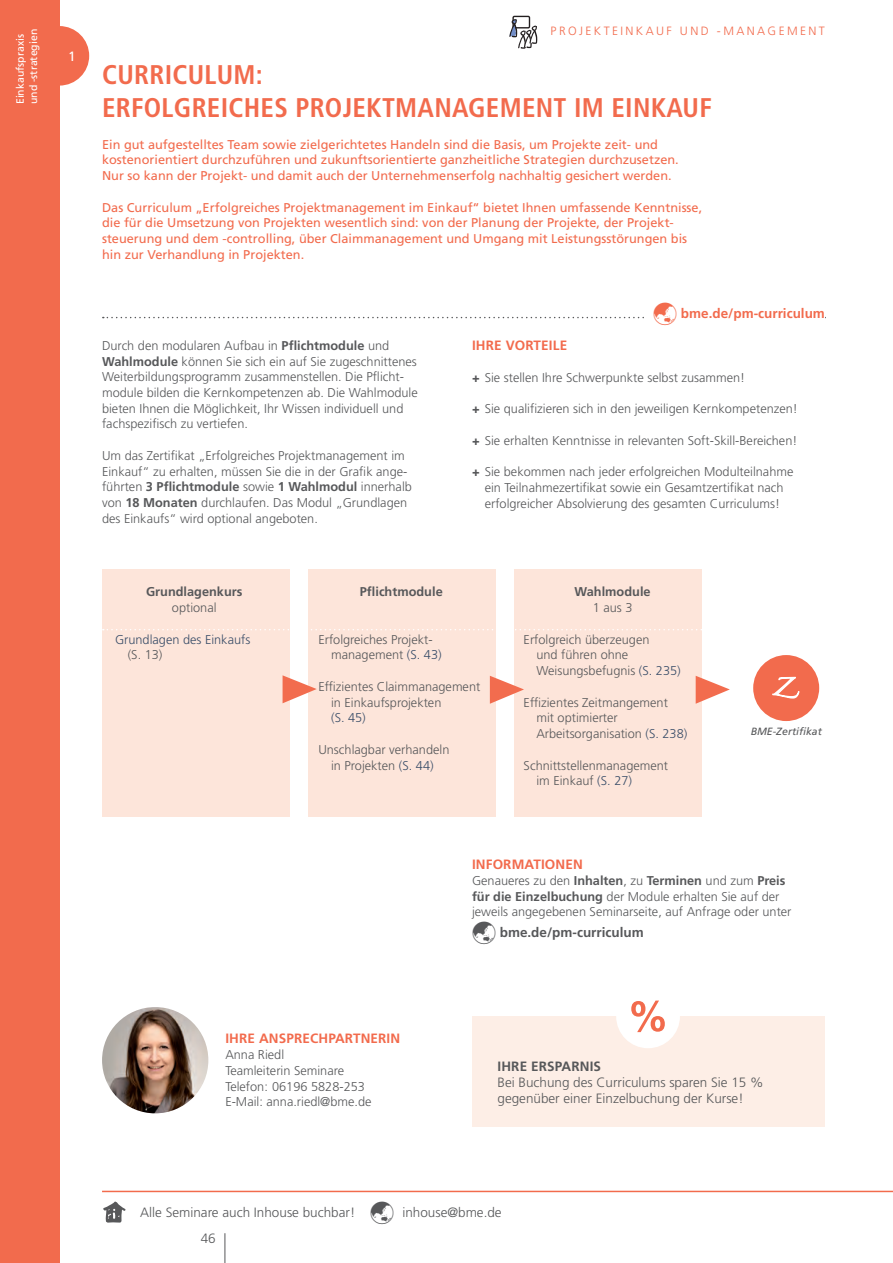
<style>
.page{position:relative;width:893px;height:1263px;background:#fff}
.page>*{position:absolute;margin:0;border:0;box-sizing:border-box;transform-origin:0 0}
.t1{font:700 condensed 27px/33px "Frutiger LT Std";letter-spacing:.01em;color:#f26b4d}
.t2{font:300 13.5px/15.8px "Frutiger LT Std";color:#57585a}
.t3{font:700 13.5px "Frutiger LT Std";letter-spacing:.01em;color:#f26b4d}
.t4{font:700 13.5px "Frutiger LT Std";color:#57585a}
.t5{font:13.5px "Frutiger LT Std";color:#fff}
.t6{font:300 12.75px/15.8px "Frutiger LT Std";color:#57585a}
.t7{font:12.75px/15.8px "Frutiger LT Std";color:#f26b4d}
.t8{font:700 12.75px "Frutiger LT Std";color:#57585a}
.t9{font:300 12.75px "Frutiger LT Std";color:#3a4e69}
.t10{font:300 12px "Frutiger LT Std";letter-spacing:.2em;color:#f26b4d}
.t11{font:10.5px/13.5px "Frutiger LT Std";color:#fff}
.t12{font:italic 10.5px "Frutiger LT Std";color:#57585a}
.s1{font-weight:700}
.s2{font-weight:900}
.s3{color:#3a4e69}
</style>
<div class="page">
<hr style="left:102px;top:1191px;width:791px;height:1px;background:#f26b4d">
<svg style="left:103px;top:1201px;width:22px;height:21px"></svg>
<hr style="left:224px;top:1233px;width:1px;height:30px;background:#57585a">
<div style="left:30px;top:26px;width:59px;height:60px;background:#f26b4d;border-radius:50%"></div>
<div style="left:0;top:0;width:60px;height:1263px;background:#f26b4d"></div>
<img style="left:102px;top:1007px;width:106px;height:106px;border-radius:53px">
<div style="left:102px;top:569px;width:600px;height:247px;background:#fde5da"></div>
<svg style="left:103px;top:629px;width:599px;height:1px"></svg>
<svg style="left:696px;top:676px;width:34px;height:28px"></svg>
<div style="left:291px;top:565px;width:17px;height:255px;background:#fff"></div>
<div style="left:496px;top:565px;width:17px;height:255px;background:#fff"></div>
<svg style="left:490px;top:676px;width:34px;height:28px"></svg>
<svg style="left:283px;top:675px;width:34px;height:28px"></svg>
<div style="left:752px;top:653px;width:69px;height:69px;background:#f26b4d;border-radius:50%"></div>
<div style="left:750px;top:652px;width:72px;height:72px;border:3px solid #fff;border-radius:50%"></div>
<svg style="left:772px;top:676px;width:28px;height:23px"></svg>
<div style="left:512px;top:16px;width:18px;height:12px;border:1px solid #231f20"></div>
<svg style="left:509px;top:19px;width:28px;height:30px"></svg>
<div style="left:472px;top:1016px;width:353px;height:111px;background:#fdeee6"></div>
<div style="left:616px;top:984px;width:64px;height:64px;background:#fff;border-radius:50%"></div>
<svg style="left:631px;top:1000px;width:34px;height:32px"></svg>
<svg style="left:103px;top:316px;width:541px;height:3px"></svg>
<p class="t11" style="left:13px;top:104px;width:77px;rotate:-90deg">Einkaufspraxis und -strategien</p>
<p class="t10" style="left:551px;top:24px;width:276px">PROJEKTEINKAUF UND -MANAGEMENT</p>
<p class="t5" style="left:68px;top:49px;width:9px">1</p>
<h1 class="t1" style="left:102px;top:58px;width:611px">CURRICULUM:<br>ERFOLGREICHES PROJEKTMANAGEMENT IM EINKAUF</h1>
<p class="t7" style="left:102px;top:136px;width:578px">Ein gut aufgestelltes Team sowie zielgerichtetes Handeln sind die Basis, um Projekte zeit- und kostenorientiert durchzuführen und zukunftsorientierte ganzheitliche Strategien durchzusetzen.<br>Nur so kann der Projekt- und damit auch der Unternehmenserfolg nachhaltig gesichert werden.</p>
<p class="t7" style="left:102px;top:199px;width:602px">Das Curriculum „Erfolgreiches Projektmanagement im Einkauf“ bietet Ihnen umfassende Kenntnisse, die für die Umsetzung von Projekten wesentlich sind: von der Planung der Projekte, der Projekt&shy;steuerung und dem -controlling, über Claimmanagement und Umgang mit Leistungsstörungen bis hin zur Verhandlung in Projekten.</p>
<p class="t6" style="left:102px;top:338px;width:317px">Durch den modularen Aufbau in <span class="s1">Pflichtmodule</span> und <span class="s1">Wahlmodule</span> können Sie sich ein auf Sie zugeschnittenes Weiterbildungsprogramm zusammenstellen. Die Pflicht&shy;module bilden die Kernkompetenzen ab. Die Wahlmodule bieten Ihnen die Möglichkeit, Ihr Wissen individuell und fachspezifisch zu vertiefen.</p>
<p class="t6" style="left:102px;top:448px;width:311px">Um das Zertifikat „Erfolgreiches Projektmanagement im Einkauf“ zu erhalten, müssen Sie die in der Grafik ange&shy;führten <span class="s1">3 Pflichtmodule</span> sowie <span class="s1">1 Wahlmodul</span> innerhalb von <span class="s1">18 Monaten</span> durchlaufen. Das Modul „Grundlagen des Einkaufs“ wird optional angeboten.</p>
<p class="t3" style="left:681px;top:305px;width:146px">bme.de/pm-curriculum</p>
<p class="t3" style="left:472px;top:338px;width:97px">IHRE VORTEILE</p>
<p class="t6" style="left:472px;top:370px;width:275px"><span class="s2">+</span> Sie stellen Ihre Schwerpunkte selbst zusammen!</p>
<p class="t6" style="left:472px;top:401px;width:327px"><span class="s2">+</span> Sie qualifizieren sich in den jeweiligen Kernkompetenzen!</p>
<p class="t6" style="left:472px;top:433px;width:327px"><span class="s2">+</span> Sie erhalten Kenntnisse in relevanten Soft-Skill-Bereichen!</p>
<p class="t6" style="left:472px;top:464px;width:323px;text-align:center"><span class="s2">+</span> Sie bekommen nach jeder erfolgreichen Modulteilnahme ein Teilnahmezertifikat sowie ein Gesamtzertifikat nach erfolgreicher Absolvierung des gesamten Curriculums!</p>
<p class="t8" style="left:146px;top:584px;width:98px">Grundlagenkurs</p>
<p class="t6" style="left:172px;top:600px;width:46px">optional</p>
<p class="t9" style="left:115px;top:632px;width:137px">Grundlagen des Einkaufs</p>
<p class="t6" style="left:128px;top:647px;width:36px">(S. 13)</p>
<p class="t8" style="left:360px;top:584px;width:84px">Pfl ichtmodule</p>
<p class="t6" style="left:331px;top:631px;width:112px;text-indent:-13px">Erfolgreiches Projekt&shy;management <span class="s3">(S. 43)</span></p>
<p class="t6" style="left:331px;top:679px;width:151px;text-indent:-13px">Effizientes Claimmanagement in Einkaufsprojekten</p>
<p class="t9" style="left:331px;top:711px;width:36px">(S. 45)</p>
<p class="t6" style="left:318px;top:742px;width:133px;text-align:center">Unschlagbar verhandeln in Projekten <span class="s3">(S. 44)</span></p>
<p class="t8" style="left:575px;top:584px;width:78px">Wahlmodule</p>
<p class="t6" style="left:593px;top:600px;width:41px">1 aus 3</p>
<p class="t6" style="left:536px;top:631px;width:146px;text-indent:-13px">Erfolgreich überzeugen<br>und führen ohne<br>Weisungsbefugnis <span class="s3">(S. 235)</span></p>
<p class="t6" style="left:536px;top:694px;width:152px;text-indent:-13px">Effizientes Zeitmangement mit optimierter<br>Arbeitsorganisation <span class="s3">(S. 238)</span></p>
<p class="t6" style="left:536px;top:757px;width:133px;text-indent:-13px">Schnittstellenmanagement im Einkauf <span class="s3">(S. 27)</span></p>
<p class="t12" style="left:751px;top:725px;width:73px">BME-Zertifikat</p>
<p class="t3" style="left:472px;top:856px;width:112px">INFORMATIONEN</p>
<p class="t6" style="left:472px;top:873px;width:321px">Genaueres zu den <span class="s1">Inhalten</span>, zu <span class="s1">Terminen</span> und zum <span class="s1">Preis für die Einzelbuchung</span> der Module erhalten Sie auf der jeweils angegebenen Seminarseite, auf Anfrage oder unter</p>
<p class="t4" style="left:500px;top:925px;width:146px">bme.de/pm-curriculum</p>
<p class="t3" style="left:225px;top:1031px;width:176px">IHRE ANSPRECHPARTNERIN</p>
<p class="t6" style="left:225px;top:1047px;width:148px">Anna Riedl<br>Teamleiterin Seminare<br>Telefon: 06196 5828-253<br>E-Mail: anna.riedl@bme.de</p>
<p class="t4" style="left:497px;top:1058px;width:105px">IHRE ERSPARNIS</p>
<p class="t2" style="left:497px;top:1074px;width:268px">Bei Buchung des Curriculums sparen Sie 15 % gegenüber einer Einzelbuchung der Kurse!</p>
<p class="t2" style="left:140px;top:1204px;width:217px">Alle Seminare auch Inhouse buchbar!</p>
<p class="t2" style="left:402px;top:1204px;width:101px">inhouse@bme.de</p>
<p class="t2" style="left:201px;top:1231px;width:17px">46</p>
</div>
